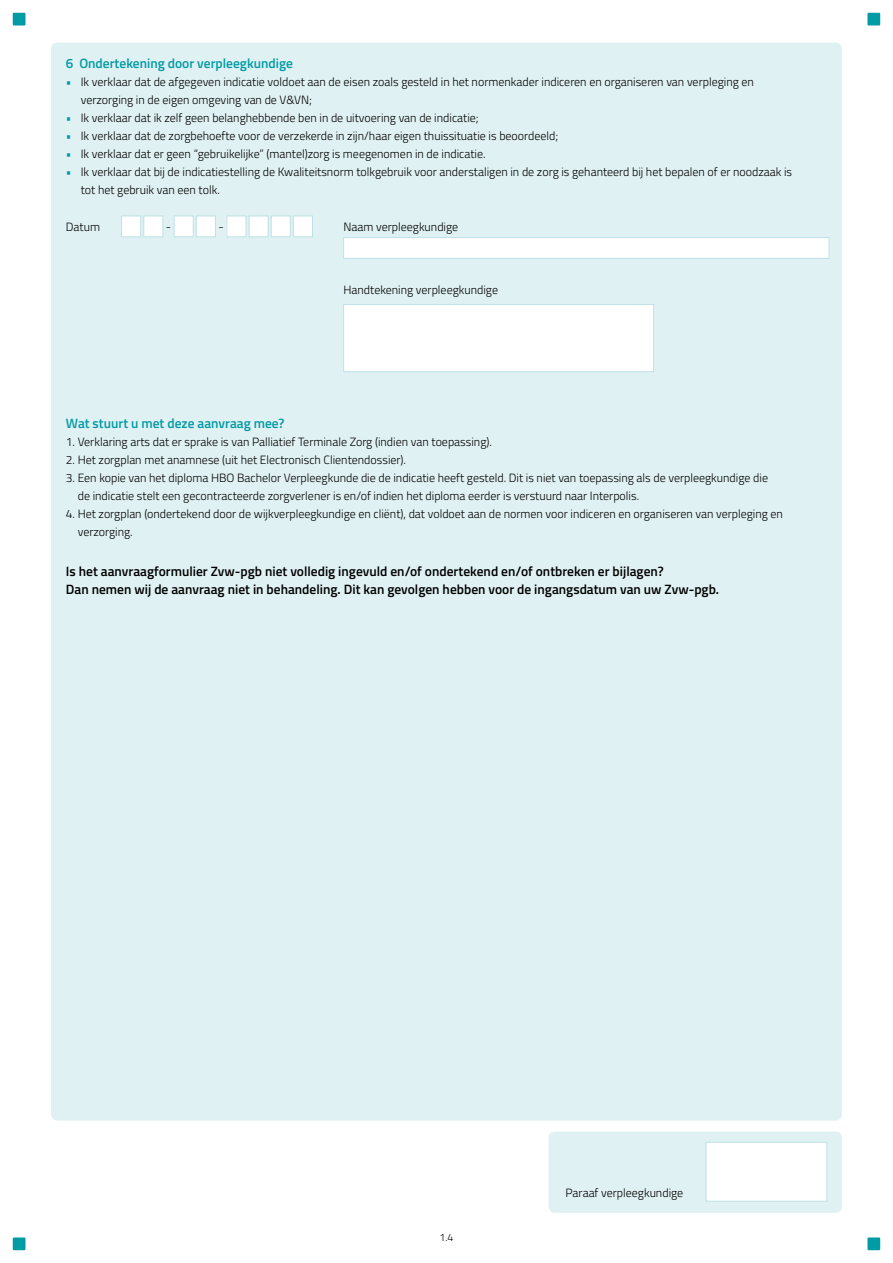
<style>
.page{position:relative;width:893px;height:1263px;background:#fff}
.page>*{position:absolute;margin:0;border:0;box-sizing:border-box;transform-origin:0 0}
.t1{font:600 13.5px/18px "Titillium Web";color:#000}
.t2{font:600 13.5px "Titillium Web";color:#009ba4}
.t3{font:300 12px/18px "Titillium Web";color:#000}
.t4{font:300 10.5px "Titillium Web";color:#000}
.s1{color:#009ba4}
</style>
<div class="page">
<div style="left:13px;top:13px;width:13px;height:13px;background:#009ba4"></div>
<div style="left:867px;top:13px;width:13px;height:13px;background:#009ba4"></div>
<div style="left:51px;top:43px;width:791px;height:1078px;background:#e0f1f3;border-radius:6px"></div>
<div style="left:121px;top:216px;width:20px;height:21px;background:#fff;border:1px solid #bee2e6"></div>
<div style="left:144px;top:216px;width:19px;height:21px;background:#fff;border:1px solid #bee2e6"></div>
<div style="left:174px;top:216px;width:19px;height:21px;background:#fff;border:1px solid #bee2e6"></div>
<div style="left:196px;top:216px;width:20px;height:21px;background:#fff;border:1px solid #bee2e6"></div>
<div style="left:227px;top:216px;width:19px;height:21px;background:#fff"></div>
<div style="left:227px;top:216px;width:19px;height:21px;border:1px solid #bee2e6"></div>
<div style="left:249px;top:216px;width:19px;height:21px;background:#fff;border:1px solid #bee2e6"></div>
<div style="left:271px;top:216px;width:19px;height:21px;background:#fff;border:1px solid #bee2e6"></div>
<div style="left:293px;top:216px;width:20px;height:21px;background:#fff;border:1px solid #bee2e6"></div>
<div style="left:343px;top:237px;width:486px;height:22px;background:#fff;border:1px solid #bee2e6"></div>
<div style="left:343px;top:304px;width:311px;height:68px;background:#fff;border:1px solid #bee2e6"></div>
<div style="left:867px;top:1237px;width:13px;height:13px;background:#009ba4"></div>
<div style="left:13px;top:1237px;width:13px;height:13px;background:#009ba4"></div>
<div style="left:549px;top:1131px;width:293px;height:82px;background:#e0f1f3;border-radius:6px"></div>
<div style="left:706px;top:1142px;width:121px;height:59px;background:#fff;border:1px solid #bee2e6"></div>
<p class="t2" style="left:66px;top:53px;width:229px">6 Ondertekening door verpleegkundige</p>
<p class="t3" style="left:81px;top:72px;width:675px;text-indent:-15px"><span class="s1">•</span> Ik verklaar dat de afgegeven indicatie voldoet aan de eisen zoals gesteld in het normenkader indiceren en organiseren van verpleging en verzorging in de eigen omgeving van de V&amp;VN;</p>
<p class="t3" style="left:66px;top:108px;width:414px"><span class="s1">•</span> Ik verklaar dat ik zelf geen belanghebbende ben in de uitvoering van de indicatie;</p>
<p class="t3" style="left:66px;top:126px;width:494px"><span class="s1">•</span> Ik verklaar dat de zorgbehoefte voor de verzekerde in zijn/haar eigen thuissituatie is beoordeeld;</p>
<p class="t3" style="left:66px;top:144px;width:421px"><span class="s1">•</span> Ik verklaar dat er geen “gebruikelijke” (mantel)zorg is meegenomen in de indicatie.</p>
<p class="t3" style="left:81px;top:162px;width:713px;text-indent:-15px"><span class="s1">•</span> Ik verklaar dat bij de indicatiestelling de Kwaliteitsnorm tolkgebruik voor anderstaligen in de zorg is gehanteerd bij het bepalen of er noodzaak is tot het gebruik van een tolk.</p>
<p class="t3" style="left:66px;top:217px;width:36px">Datum</p>
<p class="t3" style="left:166px;top:217px;width:7px">-</p>
<p class="t3" style="left:218px;top:217px;width:7px">-</p>
<p class="t3" style="left:343px;top:217px;width:116px">Naam verpleegkundige</p>
<p class="t3" style="left:343px;top:280px;width:156px">Handtekening verpleegkundige</p>
<p class="t2" style="left:66px;top:413px;width:220px">Wat stuurt u met deze aanvraag mee?</p>
<p class="t3" style="left:66px;top:432px;width:428px">1. Verklaring arts dat er sprake is van Palliatief Terminale Zorg (indien van toepassing).</p>
<p class="t3" style="left:66px;top:450px;width:342px">2. Het zorgplan met anamnese (uit het Electronisch Clientendossier).</p>
<p class="t3" style="left:78px;top:468px;width:692px;text-indent:-12px">3. Een kopie van het diploma HBO Bachelor Verpleegkunde die de indicatie heeft gesteld. Dit is niet van toepassing als de verpleegkundige die de indicatie stelt een gecontracteerde zorgverlener is en/of indien het diploma eerder is verstuurd naar Interpolis.</p>
<p class="t3" style="left:78px;top:504px;width:707px;text-indent:-12px">4. Het zorgplan (ondertekend door de wijkverpleegkundige en cliënt), dat voldoet aan de normen voor indiceren en organiseren van verpleging en verzorging.</p>
<p class="t1" style="left:66px;top:562px;width:655px">Is het aanvraagformulier Zvw-pgb niet volledig ingevuld en/of ondertekend en/of ontbreken er bijlagen?<br>Dan nemen wij de aanvraag niet in behandeling. Dit kan gevolgen hebben voor de ingangsdatum van uw Zvw-pgb.</p>
<p class="t4" style="left:439px;top:1229px;width:15px">1.4</p>
<p class="t3" style="left:566px;top:1183px;width:119px">Paraaf verpleegkundige</p>
</div>
